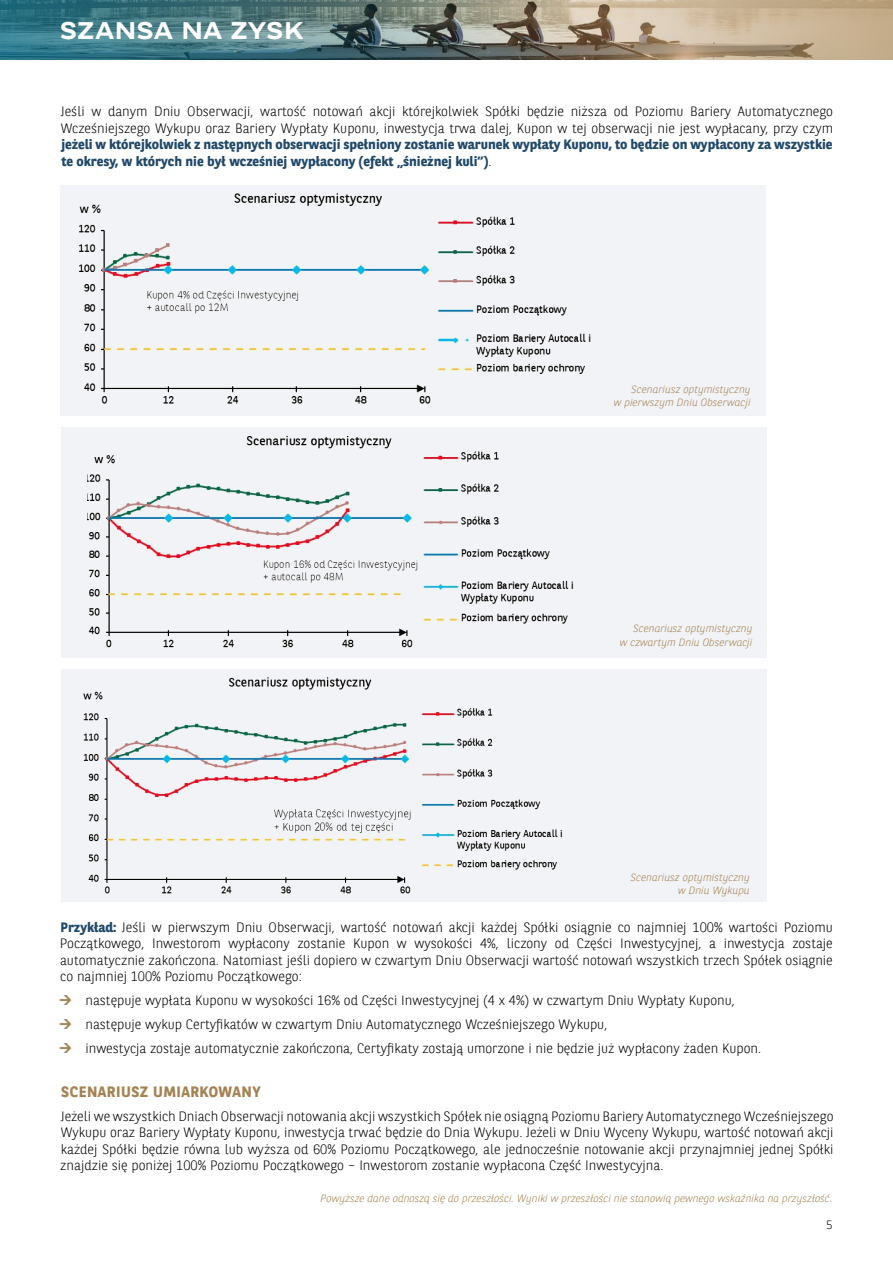
<style>
.page{position:relative;width:893px;height:1263px;background:#fff}
.page>*{position:absolute;margin:0;border:0;box-sizing:border-box;transform-origin:0 0}
.t1{font:700 24px "BNPP Expanded Sans";letter-spacing:.01em;color:#fff}
.t2{font:700 15px "BNPP Sans";letter-spacing:.03em;color:#a48252}
.t3{font:300 13.5px/16.5px "BNPP Sans";color:#000;text-align:justify}
.t4{font:700 13.5px/16.5px "BNPP Sans";color:#204869}
.t5{font:300 12px "BNPP Sans";color:#000}
.t6{font:italic 300 10.5px/13.5px "BNPP Sans";color:#a48252;text-align:right}
.s1{font-weight:300;color:#000}
.s2{font-weight:700;color:#204869}
</style>
<div class="page">
<svg style="left:0;top:0;width:127px;height:60px;background:#327686"></svg>
<img style="left:127px;top:0;width:766px;height:60px">
<div style="left:61px;top:670px;width:706px;height:232px;background:#f2f3f7"></div>
<div style="left:61px;top:427px;width:706px;height:231px;background:#f2f3f7"></div>
<img style="left:87px;top:436px;width:487px;height:212px">
<img style="left:83px;top:677px;width:480px;height:217px">
<div style="left:60px;top:185px;width:706px;height:230px;background:#f2f3f7"></div>
<img style="left:78px;top:193px;width:513px;height:211px">
<h1 class="t1" style="left:60px;top:14px;width:245px">SZANSA NA ZYSK</h1>
<p class="t3" style="left:61px;top:103px;width:774px">Jeśli w danym Dniu Obserwacji, wartość notowań akcji którejkolwiek Spółki będzie niższa od Poziomu Bariery Automatycznego<br>Wcześniejszego Wykupu oraz Bariery Wypłaty Kuponu, inwestycja trwa dalej, Kupon w tej obserwacji nie jest wypłacany, przy czym</p>
<p class="t4" style="left:61px;top:136px;width:773px">jeżeli w którejkolwiek z następnych obserwacji spełniony zostanie warunek wypłaty Kuponu, to będzie on wypłacony za wszystkie te okresy, w których nie był wcześniej wypłacony (efekt „śnieżnej kuli”)<span class="s1">.</span></p>
<p class="t6" style="left:614px;top:382px;width:138px">Scenariusz optymistyczny<br>w pierwszym Dniu Obserwacji</p>
<p class="t6" style="left:620px;top:621px;width:134px">Scenariusz optymistyczny<br>w czwartym Dniu Obserwacji</p>
<p class="t6" style="left:630px;top:870px;width:121px">Scenariusz optymistyczny w Dniu Wykupu</p>
<p class="t3" style="left:60px;top:918px;width:774px"><span class="s2">Przykład:</span> Jeśli w pierwszym Dniu Obserwacji, wartość notowań akcji każdej Spółki osiągnie co najmniej 100% wartości Poziomu Początkowego, Inwestorom wypłacony zostanie Kupon w wysokości 4%, liczony od Części Inwestycyjnej, a inwestycja zostaje automatycznie zakończona. Natomiast jeśli dopiero w czwartym Dniu Obserwacji wartość notowań wszystkich trzech Spółek osiągnie co najmniej 100% Poziomu Początkowego:</p>
<p class="t3" style="left:85px;top:988px;width:677px;line-height:24px;text-align:left">następuje wypłata Kuponu w wysokości 16% od Części Inwestycyjnej (4 x 4%) w czwartym Dniu Wypłaty Kuponu, następuje wykup Certyfikatów w czwartym Dniu Automatycznego Wcześniejszego Wykupu,<br>inwestycja zostaje automatycznie zakończona, Certyfikaty zostają umorzone i nie będzie już wypłacony żaden Kupon.</p>
<p class="t2" style="left:61px;top:1081px;width:201px">SCENARIUSZ UMIARKOWANY</p>
<p class="t3" style="left:60px;top:1107px;width:775px">Jeżeli we wszystkich Dniach Obserwacji notowania akcji wszystkich Spółek nie osiągną Poziomu Bariery Automatycznego Wcześniejszego Wykupu oraz Bariery Wypłaty Kuponu, inwestycja trwać będzie do Dnia Wykupu. Jeżeli w Dniu Wyceny Wykupu, wartość notowań akcji każdej Spółki będzie równa lub wyższa od 60% Poziomu Początkowego, ale jednocześnie notowanie akcji przynajmniej jednej Spółki znajdzie się poniżej 100% Poziomu Początkowego – Inwestorom zostanie wypłacona Część Inwestycyjna.</p>
<p class="t6" style="left:321px;top:1191px;width:513px">Powyższe dane odnoszą się do przeszłości. Wyniki w przeszłości nie stanowią pewnego wskaźnika na przyszłość.</p>
<p class="t5" style="left:826px;top:1216px;width:8px">5</p>
</div>
